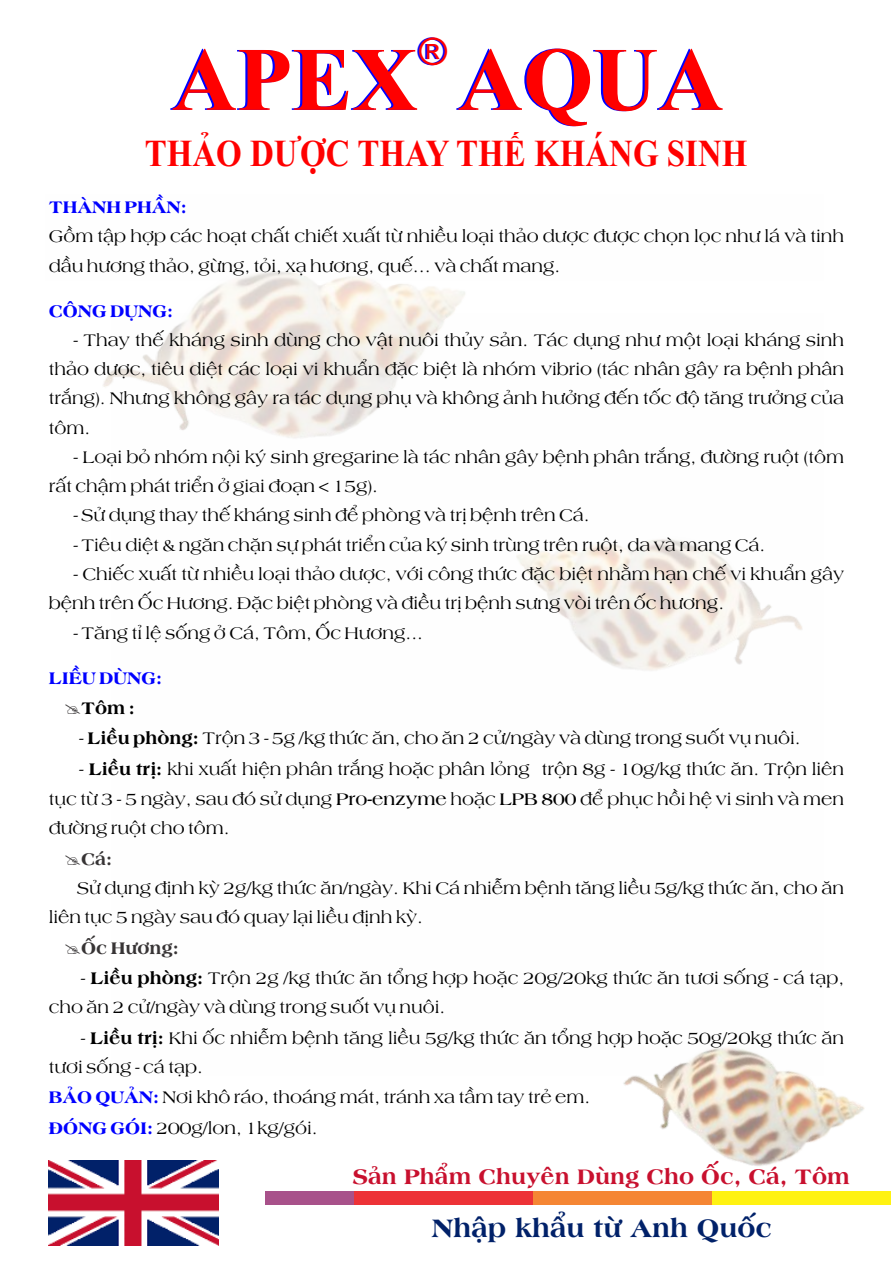
<style>
.page{position:relative;width:893px;height:1263px;background:#fff}
.page>*{position:absolute;margin:0;border:0;box-sizing:border-box;transform-origin:0 0}
.t1{font:700 90.3px "Times New Roman";color:#00f}
.t2{font:700 38.1px "Times New Roman";color:#f00;scale:.87 1}
.t3{font:37.95px "Arial";color:#00f}
.t4{font:27px "UTM Americana EB";color:#012169}
.t5{font:22.5px "UTM Americana EB";color:#c8102e}
.t6{font:18px/29.2px "UTM Americana";color:#000}
.t7{font:18px "UTM Americana EB";color:#00f}
.t8{font:18px "UTM Americana EB";color:#373435}
.t9{font:18px "UTM Americana EB";color:#000}
.s1{font-family:"UTM Americana EB"}
.s2{font-weight:700}
.s3{font-family:"UTM Americana EB";color:#00f}
</style>
<div class="page">
<div style="left:265px;top:1191px;width:90px;height:14px;background:#a8518a"></div>
<div style="left:355px;top:1191px;width:178px;height:14px;background:#ed3237"></div>
<div style="left:533px;top:1191px;width:179px;height:14px;background:#f58634"></div>
<img style="left:103px;top:271px;width:362px;height:167px">
<img style="left:516px;top:539px;width:286px;height:132px">
<img style="left:623px;top:1047px;width:268px;height:158px">
<img style="left:49px;top:1160px;width:169px;height:85px">
<h3 class="t3" style="left:417px;top:37px;width:30px">®</h3>
<h1 class="t1" style="left:170px;top:49px;width:553px">APEX AQUA</h1>
<h2 class="t2" style="left:145px;top:140px;width:694px">THẢO DƯỢC THAY THẾ KHÁNG SINH</h2>
<p class="t7" style="left:49px;top:200px;width:140px">THÀNH PHẦN:</p>
<p class="t6" style="left:49px;top:223px;width:797px">Gồm tập hợp các hoạt chất chiết xuất từ nhiều loại thảo dược được chọn lọc như lá và tinh dầu hương thảo, gừng, tỏi, xạ hương, quế… và chất mang.</p>
<p class="t7" style="left:49px;top:304px;width:126px">CÔNG DỤNG:</p>
<p class="t6" style="left:49px;top:326px;width:797px;text-align:justify;text-indent:25px">- Thay thế kháng sinh dùng cho vật nuôi thủy sản. Tác dụng như một loại kháng sinh thảo dược, tiêu diệt các loại vi khuẩn đặc biệt là nhóm vibrio (tác nhân gây ra bệnh phân trắng). Nhưng không gây ra tác dụng phụ và không ảnh hưởng đến tốc độ tăng trưởng của tôm.</p>
<p class="t6" style="left:49px;top:443px;width:797px;text-indent:25px">- Loại bỏ nhóm nội ký sinh gregarine là tác nhân gây bệnh phân trắng, đường ruột (tôm rất chậm phát triển ở giai đoạn &lt; 15g).</p>
<p class="t6" style="left:73px;top:502px;width:518px">- Sử dụng thay thế kháng sinh để phòng và trị bệnh trên Cá.</p>
<p class="t6" style="left:73px;top:531px;width:693px">- Tiêu diệt &amp; ngăn chặn sự phát triển của ký sinh trùng trên ruột, da và mang Cá.</p>
<p class="t6" style="left:49px;top:561px;width:797px;text-indent:25px">- Chiếc xuất từ nhiều loại thảo dược, với công thức đặc biệt nhằm hạn chế vi khuẩn gây bệnh trên Ốc Hương. Đặc biệt phòng và điều trị bệnh sưng vòi trên ốc hương.</p>
<p class="t6" style="left:73px;top:619px;width:351px">- Tăng tỉ lệ sống ở Cá, Tôm, Ốc Hương...</p>
<p class="t7" style="left:49px;top:670px;width:115px">LIỀU DÙNG:</p>
<p class="t9" style="left:81px;top:701px;width:55px">Tôm :</p>
<p class="t6" style="left:79px;top:725px;width:723px">- <span class="s1">Liều phòng:</span> Trộn 3 - 5g /kg thức ăn, cho ăn 2 cử/ngày và dùng trong suốt vụ nuôi.</p>
<p class="t6" style="left:49px;top:755px;width:797px;line-height:29.8px;text-align:justify;text-indent:31px">- <span class="s1">Liều trị:</span> khi xuất hiện phân trắng hoặc phân lỏng trộn 8g - 10g/kg thức ăn. Trộn liên tục từ 3 - 5 ngày, sau đó sử dụng <span class="s2">Pro-enzyme</span> hoặc <span class="s2">LPB 800</span> để phục hồi hệ vi sinh và men đường ruột cho tôm.</p>
<p class="t8" style="left:81px;top:852px;width:32px">Cá:</p>
<p class="t6" style="left:49px;top:875px;width:797px;text-indent:29px">Sử dụng định kỳ 2g/kg thức ăn/ngày. Khi Cá nhiễm bệnh tăng liều 5g/kg thức ăn, cho ăn liên tục 5 ngày sau đó quay lại liều định kỳ.</p>
<p class="t8" style="left:81px;top:941px;width:99px">Ốc Hương:</p>
<p class="t6" style="left:49px;top:965px;width:797px;text-indent:32px">- <span class="s1">Liều phòng:</span> Trộn 2g /kg thức ăn tổng hợp hoặc 20g/20kg thức ăn tươi sống - cá tạp, cho ăn 2 cử/ngày và dùng trong suốt vụ nuôi.</p>
<p class="t6" style="left:49px;top:1024px;width:797px;line-height:30px;text-indent:32px">- <span class="s1">Liều trị:</span> Khi ốc nhiễm bệnh tăng liều 5g/kg thức ăn tổng hợp hoặc 50g/20kg thức ăn tươi sống - cá tạp.<br><span class="s3">BẢO QUẢN:</span> Nơi khô ráo, thoáng mát, tránh xa tầm tay trẻ em.<br><span class="s3">ĐÓNG GÓI:</span> 200g/lon, 1kg/gói.</p>
<p class="t5" style="left:353px;top:1167px;width:498px">Sản Phẩm Chuyên Dùng Cho Ốc, Cá, Tôm</p>
<h3 class="t4" style="left:432px;top:1218px;width:342px">Nhập khẩu từ Anh Quốc</h3>
</div>
